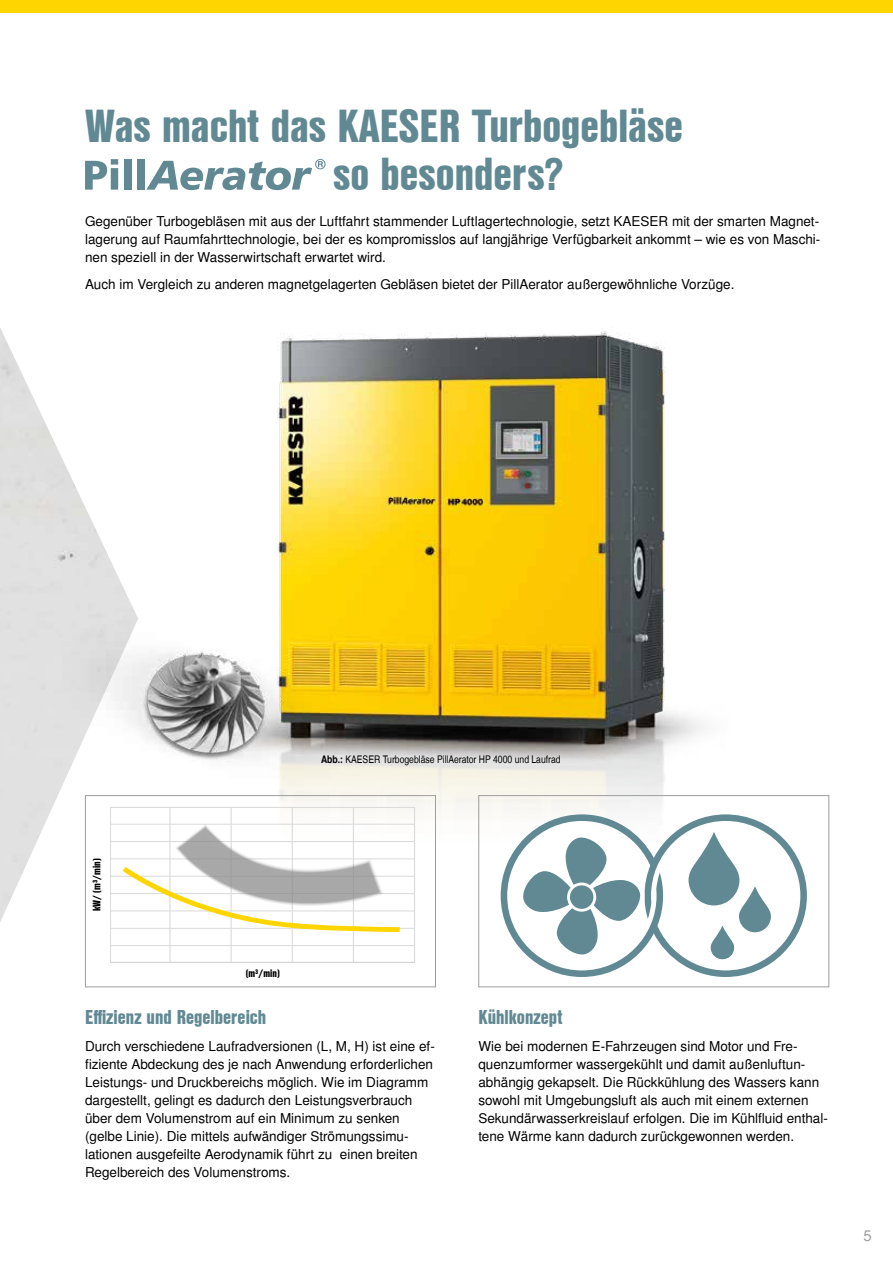
<style>
.page{position:relative;width:893px;height:1263px;background:#fff}
.page>*{position:absolute;margin:0;border:0;box-sizing:border-box;transform-origin:0 0}
.t1{font:45px/48px "Nimbus San L Bla Con";color:#618994}
.t2{font:19.5px "Nimbus San L Bla Con";color:#618994}
.t3{font:15px "Nimbus San L";color:#9d9d9c}
.t4{font:13.5px/18px "Nimbus San L";color:#000}
.t5{font:10.5px "Nimbus San L Reg Con";color:#000}
.t6{font:10.5px "Nimbus San L Bla Con";color:#000}
.s1{font-family:"Nimbus San L Bol Con"}
</style>
<div class="page">
<img style="left:0;top:328px;width:125px;height:594px">
<img style="left:277px;top:331px;width:427px;height:528px">
<div style="left:0;top:0;width:893px;height:13px;background:#ffd500"></div>
<div style="left:85px;top:795px;width:351px;height:192px;border:1px solid #9d9d9c"></div>
<div style="left:478px;top:795px;width:351px;height:192px;border:1px solid #9d9d9c"></div>
<svg style="left:501px;top:814px;width:306px;height:163px"></svg>
<svg style="left:688px;top:830px;width:52px;height:76px;fill:#618994"></svg>
<div style="left:687px;top:830px;width:54px;height:77px;border:1px solid #fff;border-radius:26px"></div>
<svg style="left:738px;top:885px;width:33px;height:48px"></svg>
<div style="left:738px;top:884px;width:34px;height:49px;border:1px solid #fff;border-radius:17px"></div>
<svg style="left:710px;top:924px;width:25px;height:36px"></svg>
<div style="left:709px;top:923px;width:26px;height:37px;border:1px solid #fff;border-radius:12px"></div>
<hr style="left:353px;top:824px;width:61px;height:1px;background:#d8d8d8">
<hr style="left:353px;top:841px;width:61px;height:1px;background:#d8d8d8">
<hr style="left:111px;top:859px;width:59px;height:1px;background:#d8d8d8">
<hr style="left:353px;top:859px;width:61px;height:1px;background:#d8d8d8">
<hr style="left:111px;top:876px;width:59px;height:1px;background:#d8d8d8">
<hr style="left:353px;top:876px;width:61px;height:1px;background:#d8d8d8">
<hr style="left:111px;top:893px;width:59px;height:1px;background:#d8d8d8">
<hr style="left:353px;top:893px;width:61px;height:1px;background:#d8d8d8">
<hr style="left:111px;top:911px;width:59px;height:1px;background:#d8d8d8">
<hr style="left:353px;top:911px;width:61px;height:1px;background:#d8d8d8">
<hr style="left:111px;top:928px;width:59px;height:1px;background:#d8d8d8">
<hr style="left:353px;top:928px;width:61px;height:1px;background:#d8d8d8">
<hr style="left:111px;top:945px;width:59px;height:1px;background:#d8d8d8">
<hr style="left:353px;top:945px;width:61px;height:1px;background:#d8d8d8">
<svg style="left:117px;top:842px;width:288px;height:118px"></svg>
<div style="left:110px;top:807px;width:305px;height:155px;border:1px solid #dadada"></div>
<img style="left:12px;top:591px;width:397px;height:251px">
<img style="left:129px;top:765px;width:179px;height:45px">
<svg style="left:85px;top:159px;width:33px;height:31px"></svg>
<div style="left:124px;top:159px;width:8px;height:31px;background:#618994"></div>
<div style="left:138px;top:159px;width:7px;height:31px;background:#618994"></div>
<svg style="left:146px;top:159px;width:180px;height:31px"></svg>
<h1 class="t1" style="left:333px;top:100px;width:352px;text-indent:-248px">Was macht das KAESER Turbogebläse so besonders?</h1>
<p class="t4" style="left:85px;top:213px;width:737px;text-align:justify">Gegenüber Turbogebläsen mit aus der Luftfahrt stammender Luftlagertechnologie, setzt KAESER mit der smarten Magnet&shy;lagerung auf Raumfahrttechnologie, bei der es kompromisslos auf langjährige Verfügbarkeit ankommt – wie es von Maschi&shy;nen speziell in der Wasserwirtschaft erwartet wird.</p>
<p class="t4" style="left:85px;top:276px;width:651px">Auch im Vergleich zu anderen magnetgelagerten Gebläsen bietet der PillAerator außergewöhnliche Vorzüge.</p>
<p class="t5" style="left:321px;top:753px;width:241px"><span class="s1">Abb.:</span> KAESER Turbogebläse PillAerator HP 4000 und Laufrad</p>
<p class="t6" style="left:89px;top:911px;width:54px;rotate:-90deg">kW/ (m³/min)</p>
<p class="t6" style="left:246px;top:966px;width:36px">(m³/min)</p>
<h2 class="t2" style="left:85px;top:1003px;width:183px">Effizienz und Regelbereich</h2>
<p class="t4" style="left:85px;top:1038px;width:351px">Durch verschiedene Laufradversionen (L, M, H) ist eine ef&shy;fiziente Abdeckung des je nach Anwendung erforderlichen Leistungs- und Druckbereichs möglich. Wie im Diagramm dargestellt, gelingt es dadurch den Leistungsverbrauch über dem Volumenstrom auf ein Minimum zu senken (gelbe Linie). Die mittels aufwändiger Strömungssimu&shy;lationen ausgefeilte Aerodynamik führt zu einen breiten Regelbereich des Volumenstroms.</p>
<h2 class="t2" style="left:478px;top:1003px;width:86px">Kühlkonzept</h2>
<p class="t4" style="left:478px;top:1038px;width:351px">Wie bei modernen E-Fahrzeugen sind Motor und Fre&shy;quenzumformer wassergekühlt und damit außenluftun&shy;abhängig gekapselt. Die Rückkühlung des Wassers kann sowohl mit Umgebungsluft als auch mit einem externen Sekundärwasserkreislauf erfolgen. Die im Kühlfluid enthal&shy;tene Wärme kann dadurch zurückgewonnen werden.</p>
<p class="t3" style="left:863px;top:1226px;width:10px">5</p>
</div>
